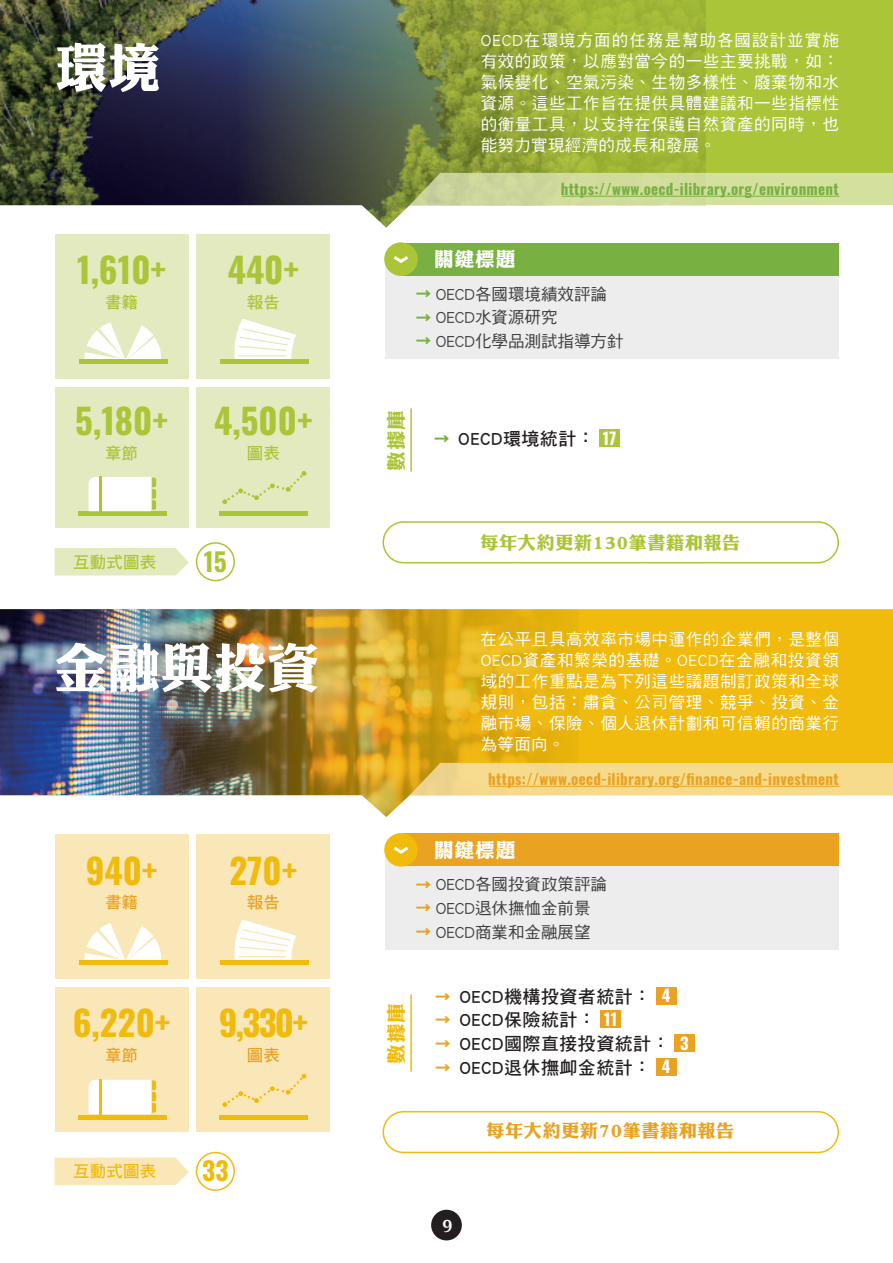
<style>
.page{position:relative;width:893px;height:1263px;background:#fff}
.page>*{position:absolute;margin:0;border:0;box-sizing:border-box;transform-origin:0 0}
.t1{font:52.5px "DF Li King Hei Std W8";letter-spacing:.01em;color:#fff}
.t2{font:700 34.95px "Oswald";color:#abc538}
.t3{font:700 34.95px "Oswald";color:#f0bb0c}
.t4{font:700 25.5px "Oswald";color:#f0bb0c}
.t5{font:700 25.5px "Oswald";color:#abc538}
.t6{font:19.5px "DF Li King Hei Std W8";letter-spacing:.05em;color:#fff}
.t7{font:19.5px "DF Li King Hei Std W8";color:#abc538}
.t8{font:19.5px "DF Li King Hei Std W8";color:#f0bb0c}
.t9{font:18px/23.7px "DF Hei Std W7";letter-spacing:.025em;color:#231f20}
.t10{font:18px "DF Li King Hei Std W8";letter-spacing:.04em;color:#abc538}
.t11{font:18px "DF Li King Hei Std W8";letter-spacing:.04em;color:#eaa222}
.t12{font:16.5px/21px "DF Hei Std W5";letter-spacing:.035em;color:#fff;text-align:justify}
.t13{font:16.5px "DF Hei Std W5";color:#3e3e3f}
.t14{font:16.5px "DF Hei Std W7";letter-spacing:.005em;color:#abc538}
.t15{font:16.5px "DF Hei Std W7";color:#eaa222}
.t16{font:700 16.5px "Oswald";color:#fff}
.t17{font:16.5px "DF Hei Std W7";letter-spacing:.01em;color:#f0bb0c}
.t18{font:800 16.5px "AR Fang Xin Shu H7 B5 Std";color:#fff}
.t19{font:700 15px "Oswald";letter-spacing:.02em;color:#eaa222}
.t20{font:700 15px "Oswald";letter-spacing:.02em;color:#78b141}
.t21{font:15px "DF Hei Std W9";color:#eaa222}
.s1{font-family:"DF Hei Std W9";font-size:15px;color:#78b141}
.s2{font-family:"Oswald";font-weight:700;font-size:16.5px;color:#fff}
.s3{font-family:"DF Hei Std W9";font-size:15px;color:#eaa222}
</style>
<div class="page">
<hr style="left:410px;top:408px;width:2px;height:63px;background:#abc538">
<div style="left:578px;top:609px;width:315px;height:187px;background:#f0bb0c"></div>
<img style="left:0;top:609px;width:578px;height:208px">
<div style="left:706px;top:0;width:187px;height:173px;background:#abc538"></div>
<img style="left:0;top:0;width:706px;height:227px">
<div style="left:431px;top:1210px;width:31px;height:30px;background:#231f20;border-radius:50%"></div>
<div style="left:385px;top:851px;width:454px;height:98px;background:#ededee"></div>
<div style="left:402px;top:834px;width:437px;height:32px;background:#eaa222"></div>
<div style="left:384px;top:833px;width:34px;height:34px;background:#f0bb0c;border-radius:50%"></div>
<svg style="left:393px;top:846px;width:16px;height:8px"></svg>
<div style="left:197px;top:987px;width:133px;height:145px;background:#fae7b8"></div>
<div style="left:55px;top:835px;width:133px;height:144px;background:#fae7b8"></div>
<div style="left:55px;top:987px;width:133px;height:145px;background:#fae7b8"></div>
<div style="left:197px;top:835px;width:133px;height:144px;background:#fae7b8"></div>
<div style="left:600px;top:429px;width:20px;height:18px;background:#abc538"></div>
<hr style="left:410px;top:994px;width:2px;height:77px;background:#f0bb0c">
<div style="left:383px;top:521px;width:456px;height:42px;border:2px solid #abc538;border-radius:20px"></div>
<div style="left:383px;top:1111px;width:456px;height:42px;border:2px solid #f0bb0c;border-radius:20px"></div>
<svg style="left:84px;top:923px;width:77px;height:37px"></svg>
<div style="left:79px;top:960px;width:88px;height:5px;background:#f0bb0c"></div>
<hr style="left:99px;top:1079px;width:2px;height:36px;background:#f0bb0c">
<svg style="left:89px;top:1080px;width:67px;height:34px;background:#fdf7e6"></svg>
<hr style="left:78px;top:1115px;width:88px;height:4px;background:#f0bb0c">
<svg style="left:234px;top:919px;width:62px;height:41px"></svg>
<hr style="left:238px;top:956px;width:48px;height:1px;background:#fae7b8">
<div style="left:220px;top:960px;width:89px;height:5px;background:#f0bb0c"></div>
<svg style="left:222px;top:1074px;width:84px;height:33px"></svg>
<hr style="left:220px;top:1115px;width:88px;height:4px;background:#f0bb0c">
<div style="left:656px;top:987px;width:20px;height:17px;background:#eaa222"></div>
<div style="left:601px;top:1011px;width:20px;height:17px;background:#eaa222"></div>
<div style="left:674px;top:1034px;width:21px;height:18px;background:#eaa222"></div>
<div style="left:656px;top:1058px;width:20px;height:17px;background:#eaa222"></div>
<div style="left:385px;top:260px;width:454px;height:99px;background:#ededee"></div>
<div style="left:402px;top:243px;width:437px;height:32px;background:#78b141"></div>
<div style="left:384px;top:242px;width:34px;height:34px;background:#abc538;border-radius:50%"></div>
<svg style="left:393px;top:256px;width:16px;height:8px"></svg>
<div style="left:196px;top:1152px;width:39px;height:39px;border:2px solid #f0bb0c;border-radius:50%"></div>
<div style="left:197px;top:388px;width:133px;height:140px;background:#e3eabf"></div>
<div style="left:55px;top:234px;width:133px;height:144px;background:#e3eabf"></div>
<div style="left:55px;top:388px;width:133px;height:140px;background:#e3eabf"></div>
<div style="left:197px;top:234px;width:133px;height:144px;background:#e3eabf"></div>
<div style="left:79px;top:359px;width:88px;height:5px;background:#abc538"></div>
<svg style="left:84px;top:322px;width:77px;height:38px"></svg>
<div style="left:220px;top:511px;width:88px;height:5px;background:#abc538"></div>
<svg style="left:222px;top:471px;width:84px;height:33px"></svg>
<div style="left:78px;top:511px;width:88px;height:5px;background:#abc538"></div>
<svg style="left:89px;top:477px;width:67px;height:34px;background:#f6f8ea"></svg>
<div style="left:220px;top:359px;width:89px;height:5px;background:#abc538"></div>
<svg style="left:234px;top:319px;width:62px;height:40px"></svg>
<hr style="left:238px;top:355px;width:48px;height:1px;background:#e3eabf">
<div style="left:196px;top:542px;width:39px;height:39px;border:2px solid #abc538;border-radius:50%"></div>
<svg style="left:410px;top:173px;width:483px;height:32px;background:#cdd898"></svg>
<svg style="left:410px;top:763px;width:483px;height:32px;background:#f4d787"></svg>
<hr style="left:562px;top:196px;width:277px;height:1px;background:#78b141">
<hr style="left:489px;top:786px;width:350px;height:1px;background:#eaa222">
<div style="left:55px;top:548px;width:134px;height:27px;background:#e3eabf"></div>
<svg style="left:55px;top:1157px;width:134px;height:28px;background:#fae8bd"></svg>
<h1 class="t1" style="left:55px;top:39px;width:107px">環境</h1>
<p class="t12" style="left:481px;top:29px;width:360px">OECD在環境方面的任務是幫助各國設計並實施有效的政策，以應對當今的一些主要挑戰，如：氣候變化、空氣污染、生物多樣性、廢棄物和水資源。這些工作旨在提供具體建議和一些指標性的衡量工具，以支持在保護自然資產的同時，也能努力實現經濟的成長和發展。</p>
<h2 class="t2" style="left:77px;top:251px;width:91px">1,610+</h2>
<h2 class="t2" style="left:228px;top:251px;width:73px">440+</h2>
<p class="t14" style="left:105px;top:293px;width:34px">書籍</p>
<p class="t14" style="left:247px;top:293px;width:34px">報告</p>
<h2 class="t2" style="left:75px;top:403px;width:94px">5,180+</h2>
<h2 class="t2" style="left:214px;top:403px;width:100px">4,500+</h2>
<p class="t14" style="left:105px;top:444px;width:34px">章節</p>
<p class="t14" style="left:247px;top:444px;width:34px">圖表</p>
<p class="t14" style="left:73px;top:553px;width:85px">互動式圖表</p>
<h3 class="t5" style="left:204px;top:548px;width:24px">15</h3>
<p class="t6" style="left:434px;top:249px;width:82px">關鍵標題</p>
<p class="t20" style="left:561px;top:181px;width:279px">https://www.oecd-ilibrary.org/environment</p>
<p class="t13" style="left:417px;top:285px;width:192px"><span class="s1">→</span> OECD各國環境績效評論</p>
<p class="t13" style="left:417px;top:308px;width:142px"><span class="s1">→</span> OECD水資源研究</p>
<p class="t13" style="left:417px;top:332px;width:208px"><span class="s1">→</span> OECD化學品測試指導方針</p>
<p class="t7" style="left:385px;top:471px;width:62px;rotate:-90deg">數據庫</p>
<p class="t9" style="left:435px;top:426px;width:183px"><span class="s1">→</span> OECD環境統計： <span class="s2">17</span></p>
<p class="t10" style="left:481px;top:532px;width:261px">每年大約更新130筆書籍和報告</p>
<h1 class="t1" style="left:55px;top:639px;width:266px">金融與投資</h1>
<p class="t12" style="left:481px;top:628px;width:360px">在公平且具高效率市場中運作的企業們，是整個OECD資產和繁榮的基礎。OECD在金融和投資領域的工作重點是為下列這些議題制訂政策和全球規則，包括：肅貪、公司管理、競爭、投資、金融市場、保險、個人退休計劃和可信賴的商業行為等面向。</p>
<h2 class="t3" style="left:86px;top:852px;width:73px">940+</h2>
<h2 class="t3" style="left:229px;top:852px;width:70px">270+</h2>
<p class="t15" style="left:105px;top:893px;width:34px">書籍</p>
<p class="t15" style="left:247px;top:893px;width:34px">報告</p>
<h2 class="t3" style="left:73px;top:1005px;width:99px">6,220+</h2>
<h2 class="t3" style="left:219px;top:1005px;width:91px">9,330+</h2>
<p class="t15" style="left:105px;top:1046px;width:34px">章節</p>
<p class="t15" style="left:247px;top:1046px;width:34px">圖表</p>
<p class="t17" style="left:73px;top:1162px;width:85px">互動式圖表</p>
<h3 class="t4" style="left:202px;top:1157px;width:28px">33</h3>
<p class="t19" style="left:488px;top:771px;width:352px">https://www.oecd-ilibrary.org/finance-and-investment</p>
<p class="t6" style="left:434px;top:839px;width:82px">關鍵標題</p>
<p class="t13" style="left:417px;top:875px;width:192px"><span class="s3">→</span> OECD各國投資政策評論</p>
<p class="t13" style="left:417px;top:899px;width:175px"><span class="s3">→</span> OECD退休撫恤金前景</p>
<p class="t13" style="left:417px;top:923px;width:175px"><span class="s3">→</span> OECD商業和金融展望</p>
<p class="t8" style="left:385px;top:1064px;width:62px;rotate:-90deg">數據庫</p>
<p class="t9" style="left:459px;top:984px;width:212px">OECD機構投資者統計：<br>OECD保險統計：<br>OECD國際直接投資統計：<br>OECD退休撫卹金統計：</p>
<p class="t21" style="left:436px;top:988px;width:16px">→</p>
<p class="t16" style="left:662px;top:987px;width:10px">4</p>
<p class="t21" style="left:436px;top:1012px;width:16px">→</p>
<p class="t16" style="left:604px;top:1010px;width:14px">11</p>
<p class="t21" style="left:436px;top:1035px;width:16px">→</p>
<p class="t16" style="left:680px;top:1034px;width:10px">3</p>
<p class="t21" style="left:436px;top:1059px;width:16px">→</p>
<p class="t16" style="left:662px;top:1058px;width:10px">4</p>
<p class="t11" style="left:487px;top:1121px;width:249px">每年大約更新70筆書籍和報告</p>
<p class="t18" style="left:442px;top:1217px;width:12px">9</p>
</div>
